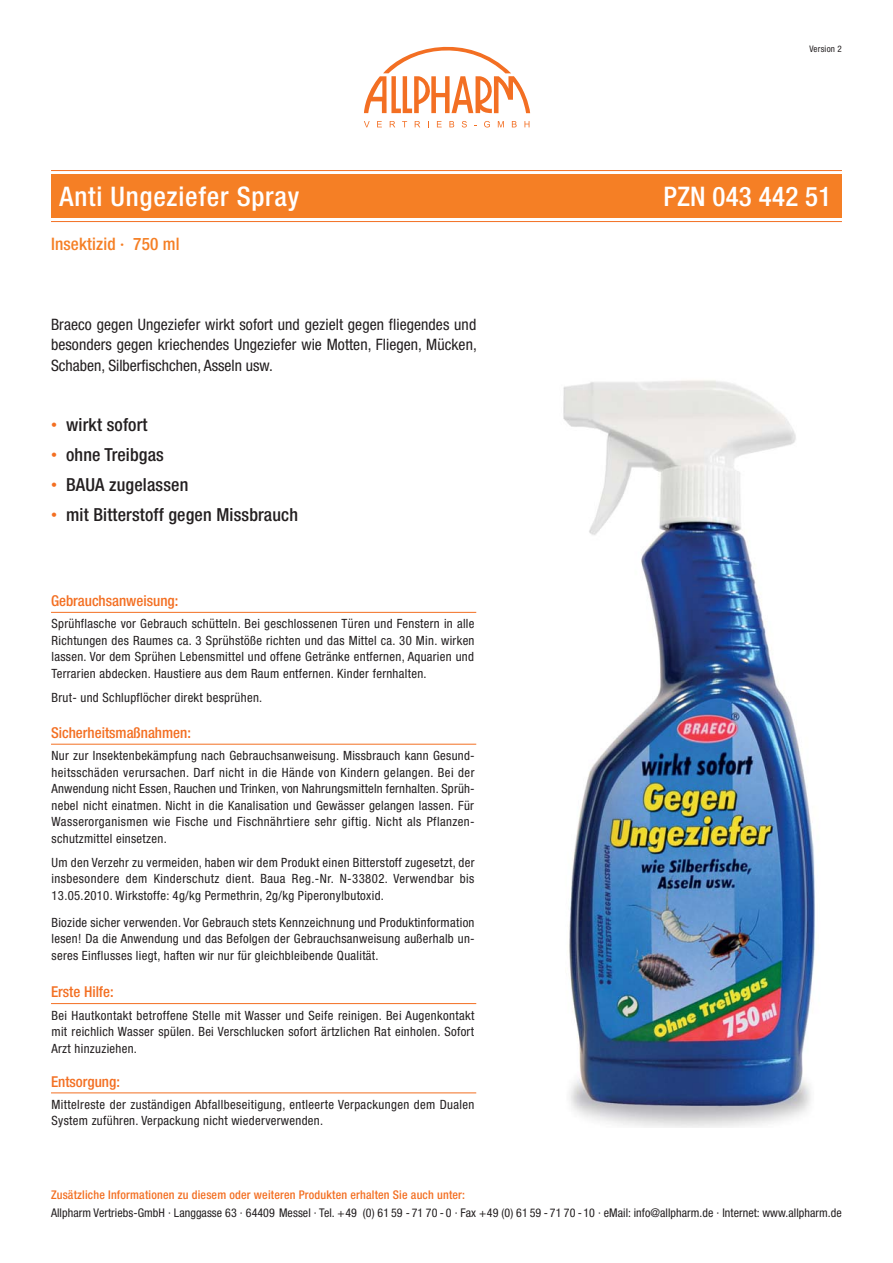
<style>
.page{position:relative;width:893px;height:1263px;background:#fff}
.page>*{position:absolute;margin:0;border:0;box-sizing:border-box;transform-origin:0 0}
.t1{font:500 condensed 27px "Helvetica Neue";letter-spacing:.03em;color:#fff}
.t2{font:500 condensed 27px "Helvetica Neue";letter-spacing:.01em;color:#fff}
.t3{font:500 condensed 18px "Helvetica Neue";letter-spacing:.01em;color:#231f20}
.t4{font:500 condensed 17.25px "Helvetica Neue";letter-spacing:.01em;color:#f57f25}
.t5{font:condensed 15.75px/20.2px "Helvetica Neue";color:#231f20;text-align:justify}
.t6{font:500 condensed 15px "Helvetica Neue";color:#f36f22}
.t7{font:condensed 12.75px/16.5px "Helvetica Neue";letter-spacing:.025em;color:#231f20;text-align:justify}
.t8{font:condensed 12px "Helvetica Neue";letter-spacing:.005em;color:#231f20}
.t9{font:500 condensed 12px "Helvetica Neue";letter-spacing:.015em;color:#f36f22}
.t10{font:condensed 9px "Helvetica Neue";letter-spacing:.025em;color:#231f20}
.s1{font-size:12px;color:#f36f22}
</style>
<div class="page">
<div style="left:51px;top:174px;width:791px;height:44px;background:#f57f25"></div>
<svg style="left:364px;top:47px;width:166px;height:66px"></svg>
<svg style="left:364px;top:121px;width:6px;height:6px"></svg>
<svg style="left:377px;top:121px;width:5px;height:6px"></svg>
<svg style="left:390px;top:121px;width:5px;height:6px"></svg>
<svg style="left:415px;top:121px;width:5px;height:6px"></svg>
<svg style="left:437px;top:121px;width:5px;height:6px"></svg>
<svg style="left:449px;top:121px;width:5px;height:6px"></svg>
<svg style="left:462px;top:121px;width:5px;height:6px"></svg>
<svg style="left:484px;top:121px;width:6px;height:6px"></svg>
<svg style="left:498px;top:121px;width:6px;height:6px"></svg>
<svg style="left:512px;top:121px;width:5px;height:6px"></svg>
<svg style="left:524px;top:121px;width:5px;height:6px"></svg>
<hr style="left:51px;top:170px;width:791px;height:1px;background:#f36f22">
<hr style="left:51px;top:221px;width:791px;height:1px;background:#f36f22">
<hr style="left:51px;top:1092px;width:425px;height:1px;background:#f36f22">
<hr style="left:51px;top:744px;width:425px;height:1px;background:#f36f22">
<hr style="left:51px;top:1003px;width:425px;height:1px;background:#f36f22">
<hr style="left:51px;top:612px;width:425px;height:1px;background:#f36f22">
<img style="left:563px;top:380px;width:252px;height:748px">
<p class="t10" style="left:809px;top:46px;width:34px">Version 2</p>
<h1 class="t1" style="left:60px;top:186px;width:241px">Anti Ungeziefer Spray</h1>
<h1 class="t2" style="left:664px;top:186px;width:169px">PZN 043 442 51</h1>
<h3 class="t4" style="left:51px;top:238px;width:130px">Insektizid · 750 ml</h3>
<p class="t5" style="left:51px;top:316px;width:427px">Braeco gegen Ungeziefer wirkt sofort und gezielt gegen fliegendes und besonders gegen kriechendes Ungeziefer wie Motten, Fliegen, Mücken, Schaben, Silberfischchen, Asseln usw.</p>
<h2 class="t3" style="left:51px;top:418px;width:98px"><span class="s1">•</span> wirkt sofort</h2>
<h2 class="t3" style="left:51px;top:448px;width:114px"><span class="s1">•</span> ohne Treibgas</h2>
<h2 class="t3" style="left:51px;top:478px;width:139px"><span class="s1">•</span> BAUA zugelassen</h2>
<h2 class="t3" style="left:51px;top:508px;width:249px"><span class="s1">•</span> mit Bitterstoff gegen Missbrauch</h2>
<p class="t6" style="left:51px;top:595px;width:129px">Gebrauchsanweisung:</p>
<p class="t7" style="left:52px;top:617px;width:424px">Sprühflasche vor Gebrauch schütteln. Bei geschlossenen Türen und Fenstern in alle Richtungen des Raumes ca. 3 Sprühstöße richten und das Mittel ca. 30 Min. wirken lassen. Vor dem Sprühen Lebensmittel und offene Getränke entfernen, Aquarien und Terrarien abdecken. Haustiere aus dem Raum entfernen. Kinder fernhalten.</p>
<p class="t7" style="left:52px;top:690px;width:212px">Brut- und Schlupflöcher direkt besprühen.</p>
<p class="t6" style="left:51px;top:727px;width:141px">Sicherheitsmaßnahmen:</p>
<p class="t7" style="left:52px;top:748px;width:425px">Nur zur Insektenbekämpfung nach Gebrauchsanweisung. Missbrauch kann Gesund&shy;heitsschäden verursachen. Darf nicht in die Hände von Kindern gelangen. Bei der Anwendung nicht Essen, Rauchen und Trinken, von Nahrungsmitteln fernhalten. Sprüh&shy;nebel nicht einatmen. Nicht in die Kanalisation und Gewässer gelangen lassen. Für Wasserorganismen wie Fische und Fischnährtiere sehr giftig. Nicht als Pflanzen&shy;schutzmittel einsetzen.</p>
<p class="t7" style="left:52px;top:855px;width:424px">Um den Verzehr zu vermeiden, haben wir dem Produkt einen Bitterstoff zugesetzt, der insbesondere dem Kinderschutz dient. Baua Reg.-Nr. N-33802. Verwendbar bis 13.05.2010. Wirkstoffe: 4g/kg Permethrin, 2g/kg Piperonylbutoxid.</p>
<p class="t7" style="left:52px;top:915px;width:425px">Biozide sicher verwenden. Vor Gebrauch stets Kennzeichnung und Produktinformation lesen! Da die Anwendung und das Befolgen der Gebrauchsanweisung außerhalb un&shy;seres Einflusses liegt, haften wir nur für gleichbleibende Qualität.</p>
<p class="t6" style="left:51px;top:986px;width:64px">Erste Hilfe:</p>
<p class="t7" style="left:52px;top:1008px;width:424px">Bei Hautkontakt betroffene Stelle mit Wasser und Seife reinigen. Bei Augenkontakt mit reichlich Wasser spülen. Bei Verschlucken sofort ärtzlichen Rat einholen. Sofort Arzt hinzuziehen.</p>
<p class="t6" style="left:51px;top:1076px;width:70px">Entsorgung:</p>
<p class="t7" style="left:52px;top:1097px;width:424px">Mittelreste der zuständigen Abfallbeseitigung, entleerte Verpackungen dem Dualen<br>System zuführen. Verpackung nicht wiederverwenden.</p>
<p class="t9" style="left:51px;top:1191px;width:416px">Zusätzliche Informationen zu diesem oder weiteren Produkten erhalten Sie auch unter:</p>
<p class="t8" style="left:51px;top:1208px;width:792px">Allpharm Vertriebs-GmbH · Langgasse 63 · 64409 Messel · Tel. +49 (0) 61 59 - 71 70 - 0 · Fax +49 (0) 61 59 - 71 70 -10 · eMail: info@allpharm.de · Internet: www.allpharm.de</p>
</div>
